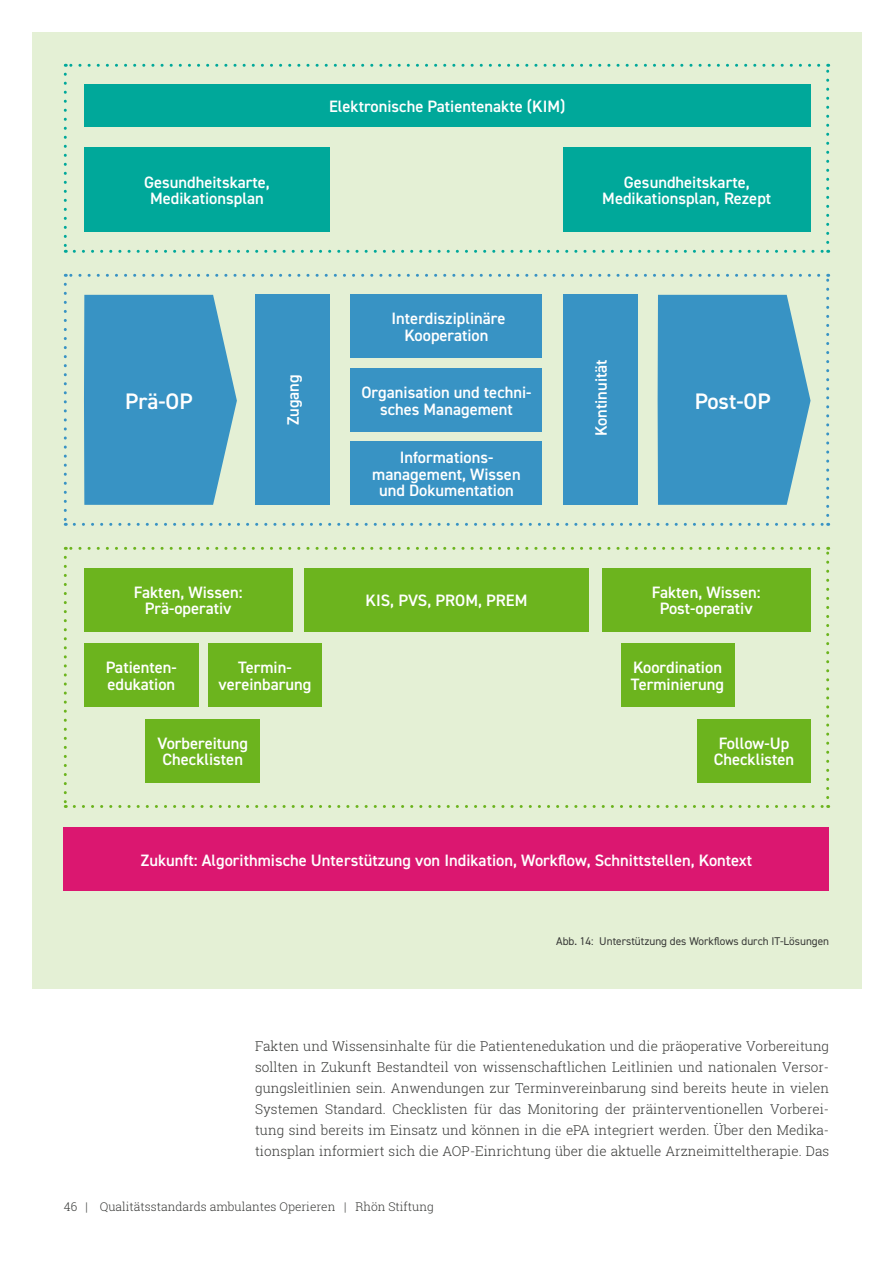
<style>
.page{position:relative;width:893px;height:1263px;background:#fff}
.page>*{position:absolute;margin:0;border:0;box-sizing:border-box;transform-origin:0 0}
.t1{font:600 22.5px "DIN2014";color:#fff}
.t2{font:600 16.5px/16.5px "DIN2014";color:#fff;text-align:center}
.Copy{font:300 13.5px/21px "Roboto Slab";color:#383937;text-align:justify}
.t3{font:300 12px "Roboto Slab";color:#383937}
.Bildunterschrift{font:11.25px "DIN2014";color:#383937}
</style>
<div class="page">
<div style="left:32px;top:32px;width:829px;height:956px;background:#e4f0d5"></div>
<div style="left:84px;top:568px;width:209px;height:63px;background:#6cb41e"></div>
<div style="left:84px;top:644px;width:115px;height:63px;background:#6cb41e"></div>
<div style="left:208px;top:644px;width:113px;height:63px;background:#6cb41e"></div>
<div style="left:621px;top:644px;width:113px;height:63px;background:#6cb41e"></div>
<div style="left:697px;top:719px;width:113px;height:63px;background:#6cb41e"></div>
<div style="left:145px;top:719px;width:115px;height:63px;background:#6cb41e"></div>
<div style="left:602px;top:568px;width:208px;height:63px;background:#6cb41e"></div>
<div style="left:304px;top:568px;width:285px;height:63px;background:#6cb41e"></div>
<div style="left:64px;top:827px;width:765px;height:63px;background:#db1770"></div>
<div style="left:84px;top:85px;width:726px;height:42px;background:#00a89a"></div>
<div style="left:84px;top:148px;width:246px;height:84px;background:#00a89a"></div>
<div style="left:563px;top:148px;width:247px;height:84px;background:#00a89a"></div>
<svg style="left:64px;top:284px;width:3px;height:242px"></svg>
<svg style="left:74px;top:523px;width:755px;height:3px"></svg>
<svg style="left:826px;top:274px;width:3px;height:241px"></svg>
<svg style="left:65px;top:274px;width:754px;height:3px"></svg>
<svg style="left:64px;top:557px;width:3px;height:251px"></svg>
<svg style="left:74px;top:805px;width:755px;height:3px"></svg>
<svg style="left:826px;top:547px;width:3px;height:250px"></svg>
<svg style="left:65px;top:547px;width:754px;height:3px"></svg>
<svg style="left:64px;top:74px;width:3px;height:179px"></svg>
<svg style="left:74px;top:250px;width:755px;height:3px"></svg>
<svg style="left:826px;top:64px;width:3px;height:178px"></svg>
<svg style="left:65px;top:64px;width:754px;height:3px"></svg>
<svg style="left:84px;top:295px;width:153px;height:210px;background:#459ac5"></svg>
<svg style="left:658px;top:295px;width:152px;height:210px;background:#4499c5"></svg>
<div style="left:351px;top:295px;width:191px;height:63px;background:#3893c4"></div>
<div style="left:351px;top:368px;width:191px;height:63px;background:#3893c4"></div>
<div style="left:351px;top:442px;width:191px;height:63px;background:#3893c4"></div>
<div style="left:255px;top:295px;width:75px;height:210px;background:#3893c4"></div>
<div style="left:563px;top:295px;width:75px;height:210px;background:#3893c4"></div>
<p class="t2" style="left:329px;top:98px;width:238px">Elektronische Patientenakte (KIM)</p>
<p class="t2" style="left:144px;top:174px;width:127px">Gesundheitskarte,<br>Medikationsplan</p>
<p class="t2" style="left:602px;top:174px;width:170px">Gesundheitskarte,<br>Medikationsplan, Rezept</p>
<p class="t2" style="left:392px;top:310px;width:116px">Interdisziplinäre<br>Kooperation</p>
<p class="t2" style="left:592px;top:436px;width:78px;rotate:-90deg">Kontinuität</p>
<p class="t2" style="left:285px;top:425px;width:53px;rotate:-90deg">Zugang</p>
<p class="t2" style="left:362px;top:384px;width:171px">Organisation und techni&shy;sches Management</p>
<p class="t2" style="left:372px;top:449px;width:150px">Informations&shy;management, Wissen und Dokumentation</p>
<p class="t1" style="left:125px;top:386px;width:69px">Prä-OP</p>
<p class="t1" style="left:695px;top:386px;width:77px">Post-OP</p>
<p class="t2" style="left:134px;top:583px;width:111px">Fakten, Wissen:</p>
<p class="t2" style="left:145px;top:600px;width:88px">Prä-operativ</p>
<p class="t2" style="left:366px;top:592px;width:163px">KIS, PVS, PROM, PREM</p>
<p class="t2" style="left:652px;top:583px;width:111px">Fakten, Wissen:<br>Post-operativ</p>
<p class="t2" style="left:106px;top:659px;width:72px;text-align:left">Patienten&shy;edukation</p>
<p class="t2" style="left:219px;top:659px;width:94px">Termin&shy;vereinbarung</p>
<p class="t2" style="left:631px;top:659px;width:95px;text-align:left">Koordination<br>Terminierung</p>
<p class="t2" style="left:157px;top:734px;width:92px">Vorbereitung<br>Checklisten</p>
<p class="t2" style="left:714px;top:734px;width:82px;text-align:left">Follow-Up<br>Checklisten</p>
<p class="t2" style="left:141px;top:851px;width:613px">Zukunft: Algorithmische Unterstützung von Indikation, Workflow, Schnittstellen, Kontext</p>
<p class="Bildunterschrift" style="left:556px;top:934px;width:274px">Abb. 14: Unterstützung des Workflows durch IT-Lösungen</p>
<p class="Copy" style="left:255px;top:1035px;width:576px">Fakten und Wissensinhalte für die Patientenedukation und die präoperative Vorbereitung sollten in Zukunft Bestandteil von wissenschaftlichen Leitlinien und nationalen Versor&shy;gungsleitlinien sein. Anwendungen zur Terminvereinbarung sind bereits heute in vielen Systemen Standard. Checklisten für das Monitoring der präinterventionellen Vorberei&shy;tung sind bereits im Einsatz und können in die ePA integriert werden. Über den Medika&shy;tionsplan informiert sich die AOP-Einrichtung über die aktuelle Arzneimitteltherapie. Das</p>
<p class="t3" style="left:64px;top:1198px;width:15px">46</p>
<p class="t3" style="left:85px;top:1198px;width:350px">| Qualitätsstandards ambulantes Operieren | Rhön Stiftung</p>
</div>
